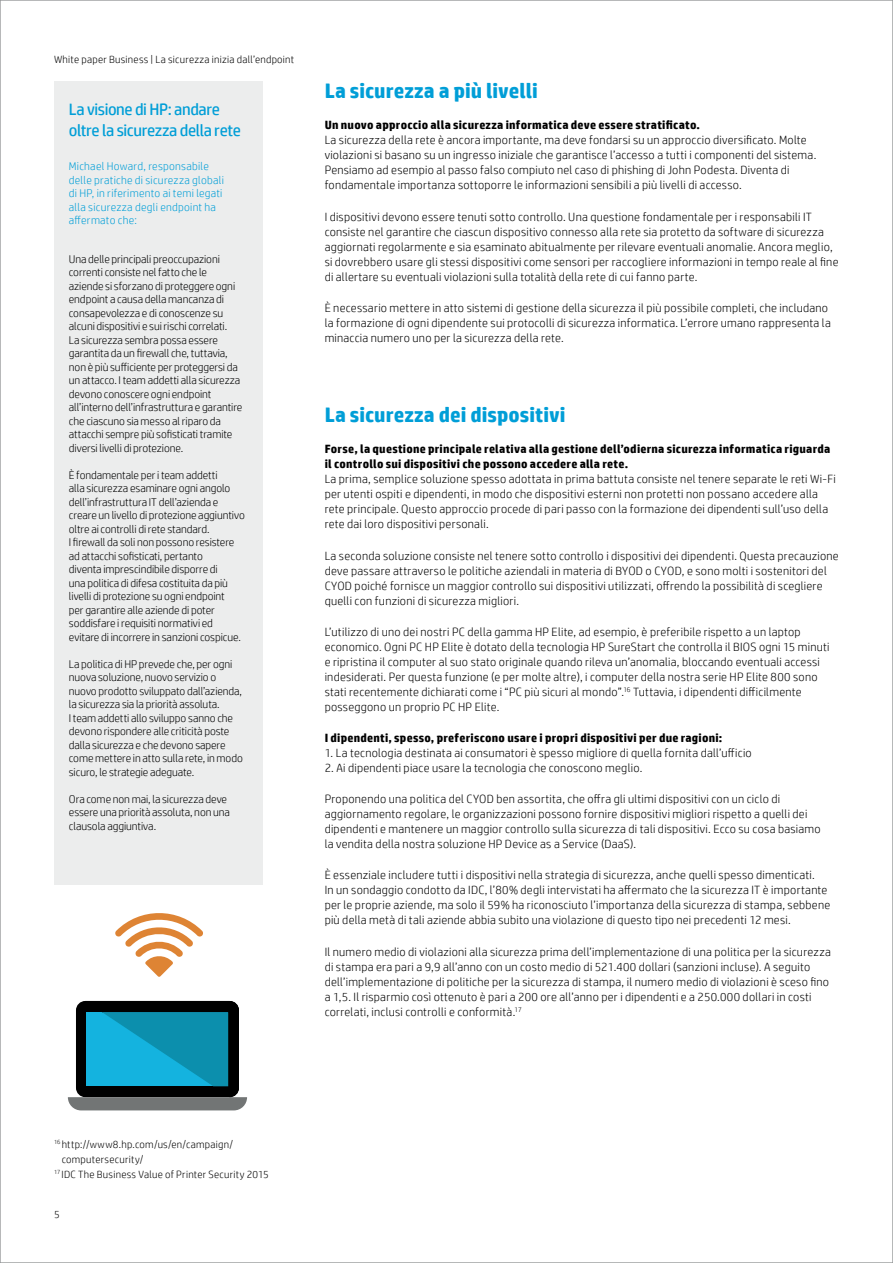
<style>
.page{position:relative;width:893px;height:1263px;background:#fff}
.page>*{position:absolute;margin:0;border:0;box-sizing:border-box;transform-origin:0 0}
.t1{font:700 21px "HP Simplified";letter-spacing:.005em;color:#009ed7}
.t2{font:16.5px/21px "HP Simplified";letter-spacing:-.025em;color:#009ed7}
.t3{font:300 12px/15px "HP Simplified";letter-spacing:.02em;color:#000}
.t4{font:700 12px/15px "HP Simplified";letter-spacing:.02em;color:#000}
.t5{font:300 11.25px/13.5px "HP Simplified";letter-spacing:-.01em;color:#000}
.t6{font:300 11.25px/13.5px "HP Simplified";letter-spacing:.02em;color:#009ed7}
.t7{font:300 10.5px "HP Simplified";letter-spacing:.025em;color:#000}
</style>
<div class="page">
<div style="left:54px;top:81px;width:209px;height:804px;background:#eceded"></div>
<svg style="left:115px;top:913px;width:88px;height:64px"></svg>
<svg style="left:68px;top:1001px;width:179px;height:109px;background:#2b7a8e"></svg>
<p class="t7" style="left:54px;top:52px;width:242px">White paper Business | La sicurezza inizia dall’endpoint</p>
<h2 class="t2" style="left:69px;top:98px;width:173px">La visione di HP: andare oltre la sicurezza della rete</h2>
<p class="t6" style="left:69px;top:159px;width:157px">Michael Howard, responsabile delle pratiche di sicurezza globali di HP, in riferimento ai temi legati alla sicurezza degli endpoint ha affermato che:</p>
<p class="t5" style="left:69px;top:252px;width:175px">Una delle principali preoccupazioni correnti consiste nel fatto che le aziende si sforzano di proteggere ogni endpoint a causa della mancanza di consapevolezza e di conoscenze su alcuni dispositivi e sui rischi correlati.<br>La sicurezza sembra possa essere garantita da un firewall che, tuttavia, non è più sufficiente per proteggersi da un attacco. I team addetti alla sicurezza devono conoscere ogni endpoint all’interno dell’infrastruttura e garantire che ciascuno sia messo al riparo da attacchi sempre più sofisticati tramite diversi livelli di protezione.</p>
<p class="t5" style="left:69px;top:468px;width:177px">È fondamentale per i team addetti<br>alla sicurezza esaminare ogni angolo dell’infrastruttura IT dell’azienda e creare un livello di protezione aggiuntivo oltre ai controlli di rete standard.<br>I firewall da soli non possono resistere ad attacchi sofisticati, pertanto<br>diventa imprescindibile disporre di<br>una politica di difesa costituita da più livelli di protezione su ogni endpoint<br>per garantire alle aziende di poter soddisfare i requisiti normativi ed evitare di incorrere in sanzioni cospicue.</p>
<p class="t5" style="left:69px;top:657px;width:175px">La politica di HP prevede che, per ogni nuova soluzione, nuovo servizio o nuovo prodotto sviluppato dall’azienda, la sicurezza sia la priorità assoluta.<br>I team addetti allo sviluppo sanno che devono rispondere alle criticità poste dalla sicurezza e che devono sapere come mettere in atto sulla rete, in modo sicuro, le strategie adeguate.</p>
<p class="t5" style="left:69px;top:792px;width:163px">Ora come non mai, la sicurezza deve essere una priorità assoluta, non una clausola aggiuntiva.</p>
<h1 class="t1" style="left:325px;top:77px;width:215px">La sicurezza a più livelli</h1>
<p class="t4" style="left:325px;top:118px;width:377px">Un nuovo approccio alla sicurezza informatica deve essere stratificato.</p>
<p class="t3" style="left:325px;top:132px;width:493px">La sicurezza della rete è ancora importante, ma deve fondarsi su un approccio diversificato. Molte violazioni si basano su un ingresso iniziale che garantisce l’accesso a tutti i componenti del sistema.<br>Pensiamo ad esempio al passo falso compiuto nel caso di phishing di John Podesta. Diventa di fondamentale importanza sottoporre le informazioni sensibili a più livelli di accesso.</p>
<p class="t3" style="left:325px;top:208px;width:515px">I dispositivi devono essere tenuti sotto controllo. Una questione fondamentale per i responsabili IT consiste nel garantire che ciascun dispositivo connesso alla rete sia protetto da software di sicurezza aggiornati regolarmente e sia esaminato abitualmente per rilevare eventuali anomalie. Ancora meglio, si dovrebbero usare gli stessi dispositivi come sensori per raccogliere informazioni in tempo reale al fine di allertare su eventuali violazioni sulla totalità della rete di cui fanno parte.</p>
<p class="t3" style="left:325px;top:300px;width:508px">È necessario mettere in atto sistemi di gestione della sicurezza il più possibile completi, che includano la formazione di ogni dipendente sui protocolli di sicurezza informatica. L’errore umano rappresenta la minaccia numero uno per la sicurezza della rete.</p>
<h1 class="t1" style="left:325px;top:401px;width:242px">La sicurezza dei dispositivi</h1>
<p class="t4" style="left:325px;top:442px;width:507px">Forse, la questione principale relativa alla gestione dell’odierna sicurezza informatica riguarda il controllo sui dispositivi che possono accedere alla rete.</p>
<p class="t3" style="left:325px;top:471px;width:513px">La prima, semplice soluzione spesso adottata in prima battuta consiste nel tenere separate le reti Wi-Fi per utenti ospiti e dipendenti, in modo che dispositivi esterni non protetti non possano accedere alla rete principale. Questo approccio procede di pari passo con la formazione dei dipendenti sull’uso della rete dai loro dispositivi personali.</p>
<p class="t3" style="left:325px;top:547px;width:516px">La seconda soluzione consiste nel tenere sotto controllo i dispositivi dei dipendenti. Questa precauzione deve passare attraverso le politiche aziendali in materia di BYOD o CYOD, e sono molti i sostenitori del CYOD poiché fornisce un maggior controllo sui dispositivi utilizzati, offrendo la possibilità di scegliere quelli con funzioni di sicurezza migliori.</p>
<p class="t3" style="left:325px;top:624px;width:506px">L’utilizzo di uno dei nostri PC della gamma HP Elite, ad esempio, è preferibile rispetto a un laptop economico. Ogni PC HP Elite è dotato della tecnologia HP SureStart che controlla il BIOS ogni 15 minuti e ripristina il computer al suo stato originale quando rileva un’anomalia, bloccando eventuali accessi indesiderati. Per questa funzione (e per molte altre), i computer della nostra serie HP Elite 800 sono stati recentemente dichiarati come i “PC più sicuri al mondo”.<sup>16</sup> Tuttavia, i dipendenti difficilmente posseggono un proprio PC HP Elite.</p>
<p class="t4" style="left:325px;top:730px;width:399px">I dipendenti, spesso, preferiscono usare i propri dispositivi per due ragioni:</p>
<p class="t3" style="left:325px;top:745px;width:429px">1. La tecnologia destinata ai consumatori è spesso migliore di quella fornita dall’ufficio</p>
<p class="t3" style="left:325px;top:760px;width:319px">2. Ai dipendenti piace usare la tecnologia che conoscono meglio.</p>
<p class="t3" style="left:325px;top:791px;width:497px">Proponendo una politica del CYOD ben assortita, che offra gli ultimi dispositivi con un ciclo di aggiornamento regolare, le organizzazioni possono fornire dispositivi migliori rispetto a quelli dei dipendenti e mantenere un maggior controllo sulla sicurezza di tali dispositivi. Ecco su cosa basiamo la vendita della nostra soluzione HP Device as a Service (DaaS).</p>
<p class="t3" style="left:325px;top:867px;width:507px">È essenziale includere tutti i dispositivi nella strategia di sicurezza, anche quelli spesso dimenticati.<br>In un sondaggio condotto da IDC, l’80% degli intervistati ha affermato che la sicurezza IT è importante per le proprie aziende, ma solo il 59% ha riconosciuto l’importanza della sicurezza di stampa, sebbene più della metà di tali aziende abbia subito una violazione di questo tipo nei precedenti 12 mesi.</p>
<p class="t3" style="left:325px;top:943px;width:508px">Il numero medio di violazioni alla sicurezza prima dell’implementazione di una politica per la sicurezza di stampa era pari a 9,9 all’anno con un costo medio di 521.400 dollari (sanzioni incluse). A seguito dell’implementazione di politiche per la sicurezza di stampa, il numero medio di violazioni è sceso fino a 1,5. Il risparmio così ottenuto è pari a 200 ore all’anno per i dipendenti e a 250.000 dollari in costi correlati, inclusi controlli e conformità.<sup>17</sup></p>
<p class="t7" style="left:54px;top:1137px;width:181px"><sup>16</sup> http://www8.hp.com/us/en/campaign/</p>
<p class="t7" style="left:62px;top:1152px;width:83px">computersecurity/</p>
<p class="t7" style="left:54px;top:1167px;width:216px"><sup>17</sup> IDC The Business Value of Printer Security 2015</p>
<p class="t7" style="left:54px;top:1207px;width:7px">5</p>
</div>
